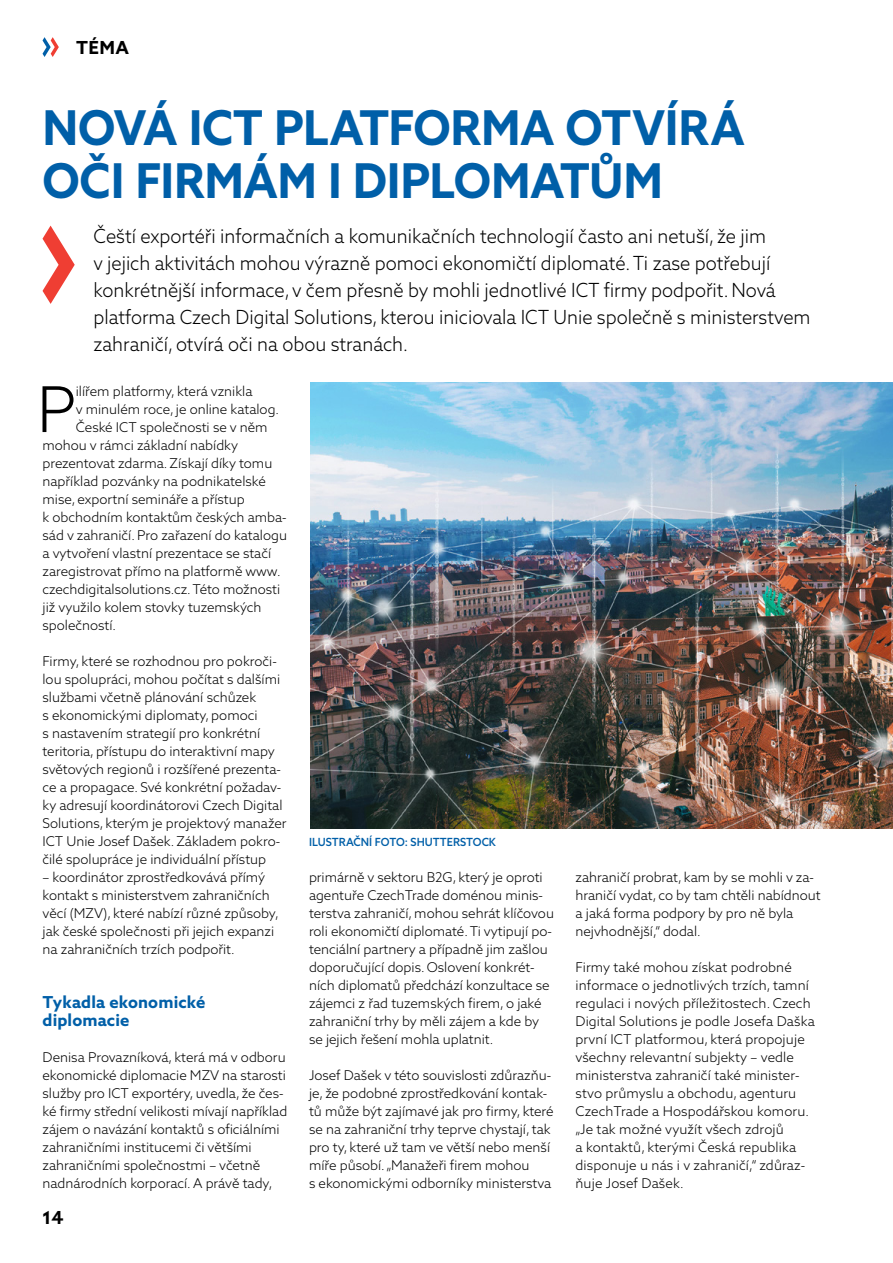
<style>
.page{position:relative;width:893px;height:1263px;background:#fff}
.page>*{position:absolute;margin:0;border:0;box-sizing:border-box;transform-origin:0 0}
.t1{font:300 63.15px "Azo Sans 2";color:#000}
.t2{font:700 48px/52.5px "Azo Sans 2";letter-spacing:-.01em;color:#005fa8;scale:.95 1}
.t3{font:300 19.5px/27px "Azo Sans 2";color:#000;scale:.95 1}
.t4{font:700 18px "Azo Sans 2";color:#000}
.t5{font:700 16.5px/18px "Azo Sans 2";letter-spacing:.01em;color:#005fa8}
.t6{font:300 13.5px/18px "Azo Sans 2";color:#000}
.t7{font:500 11.25px "Azo Sans 2";letter-spacing:.01em;color:#005fa8;scale:.95 1}
</style>
<div class="page">
<svg style="left:43px;top:37px;width:16px;height:20px"></svg>
<svg style="left:43px;top:226px;width:32px;height:78px"></svg>
<img style="left:310px;top:383px;width:583px;height:445px">
<h3 class="t4" style="left:58px;top:37px;width:16px">téma</h3>
<h2 class="t2" style="left:43px;top:102px;width:741px">NOVÁ ICT PLATFORMA OTVÍRÁ<br>OČI FIRMÁM I DIPLOMATŮM</h2>
<p class="t3" style="left:94px;top:223px;width:756px">Čeští exportéři informačních a komunikačních technologií často ani netuší, že jim<br>v jejich aktivitách mohou výrazně pomoci ekonomičtí diplomaté. Ti zase potřebují konkrétnější informace, v čem přesně by mohli jednotlivé ICT firmy podpořit. Nová platforma Czech Digital Solutions, kterou iniciovala ICT Unie společně s ministerstvem zahraničí, otvírá oči na obou stranách.</p>
<h1 class="t1" style="left:37px;top:372px;width:41px">P</h1>
<p class="t6" style="left:76px;top:382px;width:178px">ilířem platformy, která vznikla</p>
<p class="t6" style="left:76px;top:400px;width:205px">v minulém roce, je online katalog.</p>
<p class="t6" style="left:76px;top:418px;width:193px">České ICT společnosti se v něm</p>
<p class="t6" style="left:43px;top:436px;width:197px">mohou v rámci základní nabídky</p>
<p class="t6" style="left:43px;top:454px;width:231px">prezentovat zdarma. Získají díky tomu</p>
<p class="t6" style="left:43px;top:472px;width:225px">například pozvánky na podnikatelské</p>
<p class="t6" style="left:43px;top:490px;width:204px">mise, exportní semináře a přístup</p>
<p class="t6" style="left:43px;top:508px;width:246px">k obchodním kontaktům českých amba-</p>
<p class="t6" style="left:43px;top:526px;width:246px">sád v zahraničí. Pro zařazení do katalogu</p>
<p class="t6" style="left:43px;top:544px;width:230px">a vytvoření vlastní prezentace se stačí</p>
<p class="t6" style="left:43px;top:562px;width:240px">zaregistrovat přímo na platformě www.</p>
<p class="t6" style="left:43px;top:580px;width:239px">czechdigitalsolutions.cz. Této možnosti</p>
<p class="t6" style="left:43px;top:598px;width:221px">již využilo kolem stovky tuzemských</p>
<p class="t6" style="left:43px;top:616px;width:75px">společností.</p>
<p class="t6" style="left:43px;top:652px;width:245px">Firmy, které se rozhodnou pro pokroči&shy;lou spolupráci, mohou počítat s dalšími službami včetně plánování schůzek<br>s ekonomickými diplomaty, pomoci<br>s nastavením strategií pro konkrétní teritoria, přístupu do interaktivní mapy světových regionů i rozšířené prezenta&shy;ce a propagace. Své konkrétní požadav&shy;ky adresují koordinátorovi Czech Digital Solutions, kterým je projektový manažer ICT Unie Josef Dašek. Základem pokro&shy;čilé spolupráce je individuální přístup</p>
<p class="t6" style="left:43px;top:868px;width:238px">– koordinátor zprostředkovává přímý kontakt s ministerstvem zahraničních věcí (MZV), které nabízí různé způsoby, jak české společnosti při jejich expanzi na zahraničních trzích podpořit.</p>
<p class="t5" style="left:43px;top:993px;width:164px">Tykadla ekonomické diplomacie</p>
<p class="t6" style="left:43px;top:1048px;width:246px">Denisa Provazníková, která má v odboru ekonomické diplomacie MZV na starosti služby pro ICT exportéry, uvedla, že čes&shy;ké firmy střední velikosti mívají například zájem o navázání kontaktů s oficiálními zahraničními institucemi či většími zahraničními společnostmi – včetně nadnárodních korporací. A právě tady,</p>
<p class="t7" style="left:309px;top:835px;width:116px">ILUSTRAČNÍ FOTO: SHUTTE</p>
<p class="t7" style="left:453px;top:835px;width:39px">RSTOCK</p>
<p class="t6" style="left:575px;top:868px;width:247px">zahraničí probrat, kam by se mohli v za&shy;hraničí vydat, co by tam chtěli nabídnout a jaká forma podpory by pro ně byla nejvhodnější,“ dodal.</p>
<p class="t6" style="left:575px;top:958px;width:241px">Firmy také mohou získat podrobné informace o jednotlivých trzích, tamní regulaci i nových příležitostech. Czech Digital Solutions je podle Josefa Daška první ICT platformou, která propojuje všechny relevantní subjekty – vedle ministerstva zahraničí také minister&shy;stvo průmyslu a obchodu, agenturu CzechTrade a H ospodářskou komoru. „Je tak možné využít všech zdrojů<br>a kontaktů, kterými Česká republika disponuje u nás i v zahraničí,“ zdůraz&shy;ňuje Josef Dašek.</p>
<p class="t6" style="left:309px;top:868px;width:246px">primárně v sektoru B2G, který je oproti agentuře CzechTrade doménou minis&shy;terstva zahraničí, mohou sehrát klíčovou roli ekonomičtí diplomaté. Ti vytipují po&shy;tenciální partnery a případně jim zašlou doporučující dopis. Oslovení konkrét&shy;ních diplomatů předchází konzultace se zájemci z řad tuzemských firem, o jaké zahraniční trhy by měli zájem a kde by se jejich řešení mohla uplatnit.</p>
<p class="t6" style="left:309px;top:1066px;width:246px">Josef Dašek v této souvislosti zdůrazňu&shy;je, že podobné zprostředkování kontak&shy;tů může být zajímavé jak pro firmy, které se na zahraniční trhy teprve chystají, tak pro ty, které už tam ve větší nebo menší míře působí. „Manažeři firem mohou<br>s ekonomickými odborníky ministerstva</p>
<h3 class="t4" style="left:43px;top:1207px;width:23px">14</h3>
</div>
